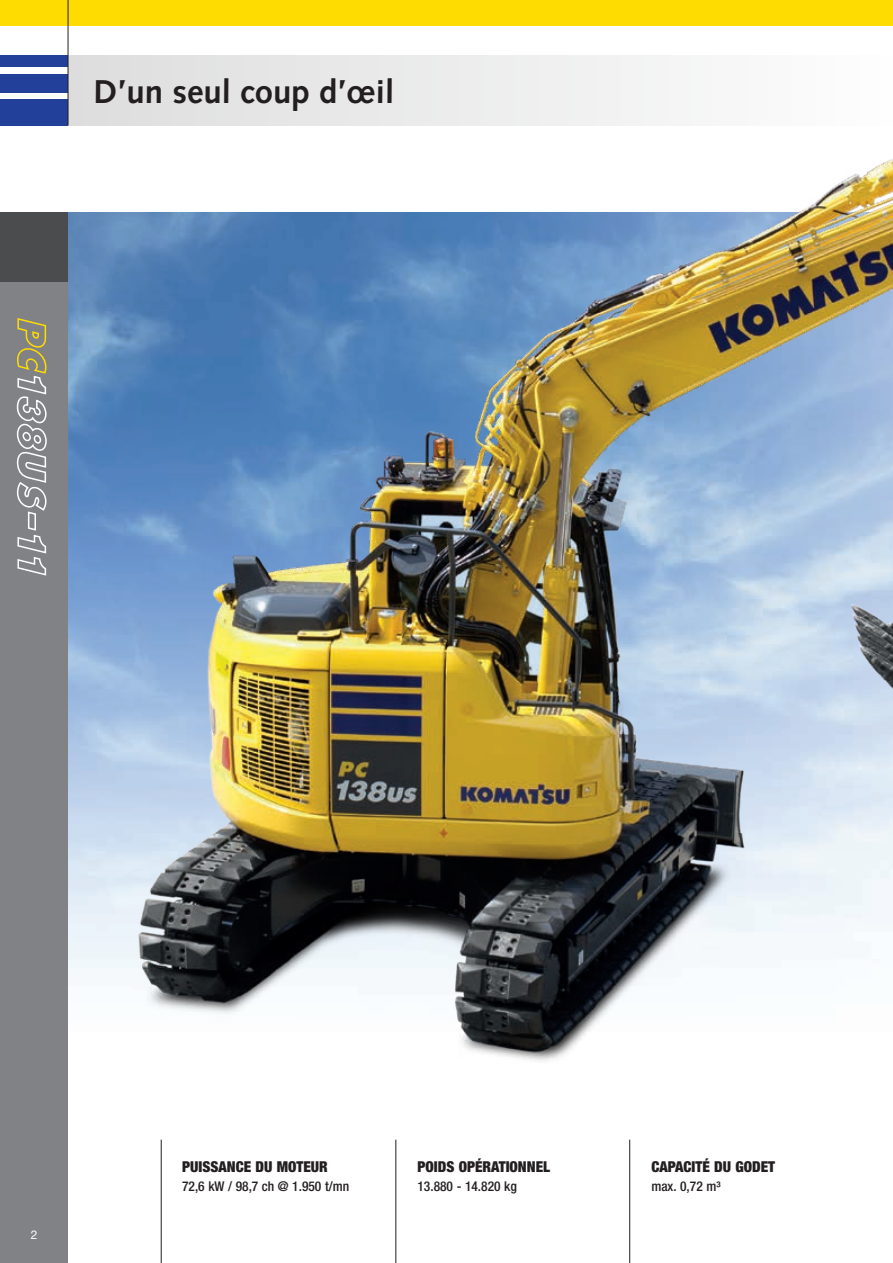
<style>
.page{position:relative;width:893px;height:1263px;background:#fff}
.page>*{position:absolute;margin:0;border:0;box-sizing:border-box;transform-origin:0 0}
.t1{font:700 33px "Syntax LTCE";color:#231f20}
.t2{font:900 condensed 15px "Helvetica Neue LT Pro";color:#231f20}
.t3{font:500 condensed 13.5px "Helvetica Neue LT Pro";color:#231f20}
.t4{font:12px "Helvetica Neue LT Pro";color:#fff}
</style>
<div class="page">
<div style="left:0;top:213px;width:68px;height:1050px;background:#808285"></div>
<div style="left:0;top:99px;width:68px;height:26px;background:#223f99"></div>
<div style="left:0;top:74px;width:68px;height:18px;background:#223f99"></div>
<div style="left:0;top:55px;width:68px;height:12px;background:#223f99"></div>
<div style="left:0;top:0;width:893px;height:26px;background:#ffdc01"></div>
<div style="left:0;top:213px;width:68px;height:69px;background:#4b4c4d"></div>
<hr style="left:68px;top:0;width:1px;height:125px;background:#231f20">
<svg style="left:16px;top:318px;width:31px;height:258px"></svg>
<img style="left:70px;top:55px;width:823px;height:1006px">
<hr style="left:395px;top:1140px;width:1px;height:123px;background:#231f20">
<hr style="left:161px;top:1140px;width:1px;height:123px;background:#231f20">
<hr style="left:629px;top:1140px;width:1px;height:123px;background:#231f20">
<h1 class="t1" style="left:94px;top:73px;width:302px">D’un seul coup d’œil</h1>
<p class="t4" style="left:31px;top:1227px;width:8px">2</p>
<p class="t2" style="left:182px;top:1157px;width:147px">PUISSANCE DU MOTEUR</p>
<p class="t3" style="left:182px;top:1178px;width:169px">72,6 kW / 98,7 ch @ 1.950 t/mn</p>
<p class="t2" style="left:417px;top:1157px;width:134px">POIDS OPÉRATIONNEL</p>
<p class="t3" style="left:417px;top:1178px;width:101px">13.880 - 14.820 kg</p>
<p class="t2" style="left:651px;top:1157px;width:125px">CAPACITÉ DU GODET</p>
<p class="t3" style="left:651px;top:1178px;width:71px">max. 0,72 m³</p>
</div>
